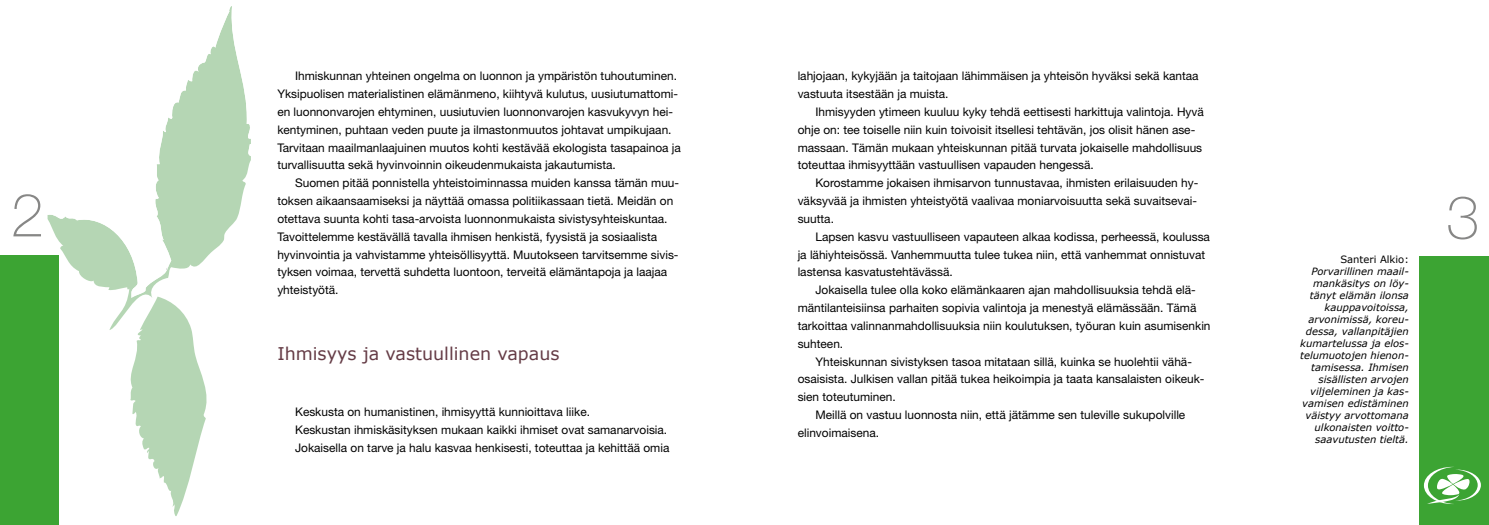
<style>
.page{position:relative;width:1489px;height:525px;background:#fff}
.page>*{position:absolute;margin:0;border:0;box-sizing:border-box;transform-origin:0 0}
.t1{font:100 60px "Helvetica Neue LT";color:#878786}
.t2{font:17.5px "Verdana";letter-spacing:-.01em;color:#653c46}
.t3{font:11.88px/17.8px "Helvetica Neue LT";color:#000}
.t4{font:italic 10px/12px "Verdana";color:#000;text-align:right}
.t5{font:10px "Verdana";color:#000}
</style>
<div class="page">
<svg style="left:58px;top:156px;width:193px;height:174px"></svg>
<svg style="left:231px;top:6px;width:20px;height:150px"></svg>
<svg style="left:48px;top:7px;width:183px;height:291px"></svg>
<svg style="left:126px;top:296px;width:86px;height:220px"></svg>
<div style="left:0;top:255px;width:58px;height:269px;background:#3ca433"></div>
<div style="left:1418px;top:256px;width:70px;height:268px;background:#3ca433"></div>
<svg style="left:1423px;top:466px;width:57px;height:37px"></svg>
<p class="t3" style="left:797px;top:67px;width:402px">lahjojaan, kykyjään ja taitojaan lähimmäisen ja yhteisön hyväksi sekä kantaa vastuuta itsestään ja muista.</p>
<p class="t3" style="left:797px;top:103px;width:407px;text-indent:18px">Ihmisyyden ytimeen kuuluu kyky tehdä eettisesti harkittuja valintoja. Hyvä ohje on: tee toiselle niin kuin toivoisit itsellesi tehtävän, jos olisit hänen ase&shy;massaan. Tämän mukaan yhteiskunnan pitää turvata jokaiselle mahdollisuus toteuttaa ihmisyyttään vastuullisen vapauden hengessä.</p>
<p class="t3" style="left:797px;top:174px;width:402px;text-align:justify;text-indent:18px">Korostamme jokaisen ihmisarvon tunnustavaa, ihmisten erilaisuuden hy&shy;väksyvää ja ihmisten yhteistyötä vaalivaa moniarvoisuutta sekä suvaitsevai&shy;suutta.</p>
<p class="t3" style="left:797px;top:227px;width:414px;text-indent:18px">Lapsen kasvu vastuulliseen vapauteen alkaa kodissa, perheessä, koulussa ja lähiyhteisössä. Vanhemmuutta tulee tukea niin, että vanhemmat onnistuvat lastensa kasvatustehtävässä.</p>
<p class="t3" style="left:815px;top:281px;width:382px">Jokaisella tulee olla koko elämänkaaren ajan mahdollisuuksia tehdä elä-</p>
<p class="t3" style="left:797px;top:299px;width:400px">mäntilanteisiinsa parhaiten sopivia valintoja ja menestyä elämässään. Tämä</p>
<p class="t3" style="left:797px;top:316px;width:414px">tarkoittaa valinnanmahdollisuuksia niin koulutuksen, työuran kuin asumisenkin</p>
<p class="t3" style="left:797px;top:334px;width:47px">suhteen.</p>
<p class="t3" style="left:815px;top:352px;width:378px">Yhteiskunnan sivistyksen tasoa mitataan sillä, kuinka se huolehtii vähä-</p>
<p class="t3" style="left:797px;top:370px;width:408px">osaisista. Julkisen vallan pitää tukea heikoimpia ja taata kansalaisten oikeuk-</p>
<p class="t3" style="left:797px;top:388px;width:100px">sien toteutuminen.</p>
<p class="t3" style="left:815px;top:405px;width:371px">Meillä on vastuu luonnosta niin, että jätämme sen tuleville sukupolville</p>
<p class="t3" style="left:797px;top:423px;width:83px">elinvoimaisena.</p>
<p class="t3" style="left:277px;top:67px;width:405px;text-indent:18px">Ihmiskunnan yhteinen ongelma on luonnon ja ympäristön tuhoutuminen.<br>Yksipuolisen materialistinen elämänmeno, kiihtyvä kulutus, uusiutumattomi&shy;en luonnonvarojen ehtyminen, uusiutuvien luonnonvarojen kasvukyvyn hei&shy;kentyminen, puhtaan veden puute ja ilmastonmuutos johtavat umpikujaan.<br>Tarvitaan maailmanlaajuinen muutos kohti kestävää ekologista tasapainoa ja turvallisuutta sekä hyvinvoinnin oikeudenmukaista jakautumista.</p>
<p class="t3" style="left:277px;top:174px;width:403px;text-indent:18px">Suomen pitää ponnistella yhteistoiminnassa muiden kanssa tämän muu&shy;toksen aikaansaamiseksi ja näyttää omassa politiikassaan tietä. Meidän on otettava suunta kohti tasa-arvoista luonnonmukaista sivistysyhteiskuntaa.<br>Tavoittelemme kestävällä tavalla ihmisen henkistä, fyysistä ja sosiaalista hyvinvointia ja vahvistamme yhteisöllisyyttä. Muutokseen tarvitsemme sivis&shy;tyksen voimaa, tervettä suhdetta luontoon, terveitä elämäntapoja ja laajaa yhteistyötä.</p>
<h1 class="t1" style="left:11px;top:181px;width:35px">2</h1>
<h1 class="t1" style="left:1445px;top:183px;width:35px">3</h1>
<p class="t5" style="left:1340px;top:252px;width:70px">Santeri Alkio:</p>
<p class="t4" style="left:1299px;top:265px;width:110px">Porvarillinen maail&shy;mankäsitys on löy&shy;tänyt elämän ilonsa kauppavoitoissa, arvonimissä, koreu&shy;dessa, vallanpitäjien kumartelussa ja elos&shy;telumuotojen hienon&shy;tamisessa. Ihmisen sisällisten arvojen viljeleminen ja kas&shy;vamisen edistäminen väistyy arvottomana ulkonaisten voitto&shy;saavutusten tieltä.</p>
<h2 class="t2" style="left:277px;top:341px;width:284px">Ihmisyys ja vastuullinen vapaus</h2>
<p class="t3" style="left:295px;top:403px;width:376px">Keskusta on humanistinen, ihmisyyttä kunnioittava liike.<br>Keskustan ihmiskäsityksen mukaan kaikki ihmiset ovat samanarvoisia.<br>Jokaisella on tarve ja halu kasvaa henkisesti, toteuttaa ja kehittää omia</p>
</div>
